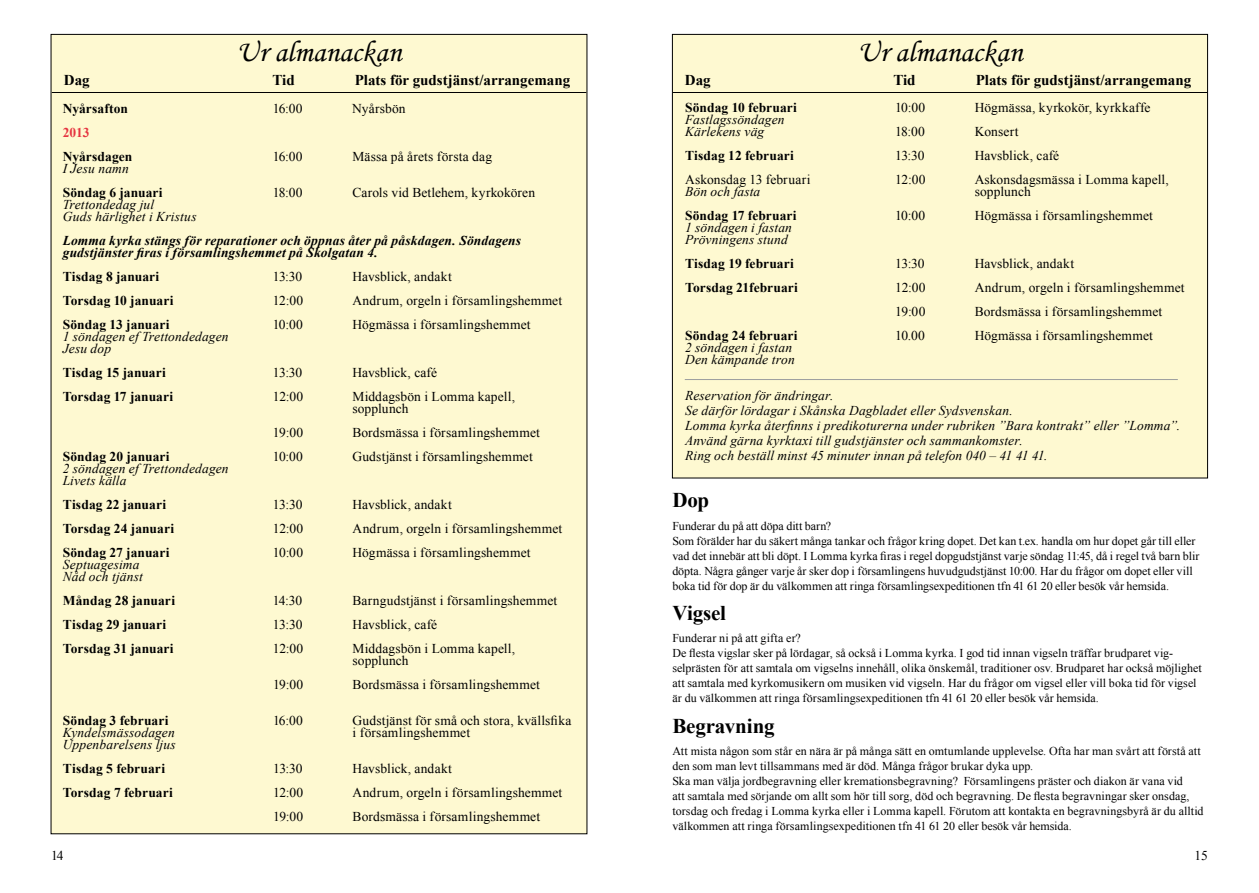
<style>
.page{position:relative;width:1259px;height:893px;background:#fff}
.page>*{position:absolute;margin:0;border:0;box-sizing:border-box;transform-origin:0 0}
.t1{font:30px "Monotype Corsiva";color:#000}
.t2{font:700 21px "Times New Roman";letter-spacing:-.01em;color:#000}
.t3{font:700 15px "Times New Roman";color:#000}
.t4{font:13.5px/12px "Times New Roman";letter-spacing:.01em;color:#000}
.t5{font:italic 13.5px/12px "Times New Roman";letter-spacing:.01em;color:#000}
.t6{font:700 13.5px "Times New Roman";letter-spacing:.01em;color:#000}
.t7{font:italic 700 13.5px/12px "Times New Roman";letter-spacing:.015em;color:#000}
.t8{font:700 13.5px "Times New Roman";color:#e53440}
.t9{font:12px/15px "Times New Roman";color:#000}
</style>
<div class="page">
<div style="left:51px;top:34px;width:536px;height:800px;background:#fef9d1"></div>
<hr style="left:52px;top:92px;width:534px;height:1px;background:#000">
<div style="left:672px;top:34px;width:535px;height:444px;background:#fef9d1"></div>
<hr style="left:673px;top:92px;width:534px;height:1px;background:#000">
<hr style="left:685px;top:379px;width:492px;height:1px;background:#9c9e9f">
<h1 class="t1" style="left:236px;top:34px;width:167px">Ur almanackan</h1>
<h1 class="t1" style="left:857px;top:34px;width:166px">Ur almanackan</h1>
<p class="t3" style="left:64px;top:71px;width:27px">Dag</p>
<p class="t3" style="left:272px;top:71px;width:24px">Tid</p>
<p class="t3" style="left:355px;top:71px;width:217px">Plats för gudstjänst/arrangemang</p>
<p class="t3" style="left:685px;top:71px;width:27px">Dag</p>
<p class="t3" style="left:893px;top:71px;width:24px">Tid</p>
<p class="t3" style="left:975px;top:71px;width:217px">Plats för gudstjänst/arrangemang</p>
<p class="t6" style="left:63px;top:101px;width:67px">Nyårsafton</p>
<p class="t4" style="left:273px;top:103px;width:31px">16:00</p>
<p class="t4" style="left:352px;top:103px;width:55px">Nyårsbön</p>
<p class="t8" style="left:63px;top:125px;width:28px">2013</p>
<p class="t6" style="left:63px;top:149px;width:71px">Nyårsdagen</p>
<p class="t4" style="left:273px;top:151px;width:31px">16:00</p>
<p class="t4" style="left:352px;top:151px;width:141px">Mässa på årets första dag</p>
<p class="t5" style="left:63px;top:163px;width:68px">I Jesu namn</p>
<p class="t6" style="left:63px;top:185px;width:101px">Söndag 6 januari</p>
<p class="t4" style="left:273px;top:187px;width:31px">18:00</p>
<p class="t4" style="left:352px;top:187px;width:184px">Carols vid Betlehem, kyrkokören</p>
<p class="t5" style="left:63px;top:199px;width:135px">Trettondedag jul<br>Guds härlighet i Kristus</p>
<p class="t7" style="left:63px;top:235px;width:460px">Lomma kyrka stängs för reparationer och öppnas åter på påskdagen. Söndagens gudstjänster firas i församlingshemmet på Skolgatan 4.</p>
<p class="t6" style="left:63px;top:269px;width:98px">Tisdag 8 januari</p>
<p class="t4" style="left:273px;top:271px;width:31px">13:30</p>
<p class="t4" style="left:352px;top:271px;width:101px">Havsblick, andakt</p>
<p class="t6" style="left:63px;top:293px;width:112px">Torsdag 10 januari</p>
<p class="t4" style="left:273px;top:295px;width:32px">12:00</p>
<p class="t4" style="left:352px;top:295px;width:211px">Andrum, orgeln i församlingshemmet</p>
<p class="t6" style="left:63px;top:317px;width:108px">Söndag 13 januari</p>
<p class="t4" style="left:273px;top:319px;width:32px">10:00</p>
<p class="t4" style="left:352px;top:319px;width:180px">Högmässa i församlingshemmet</p>
<p class="t5" style="left:63px;top:331px;width:167px">1 söndagen ef Trettondedagen<br>Jesu dop</p>
<p class="t6" style="left:63px;top:365px;width:105px">Tisdag 15 januari</p>
<p class="t4" style="left:273px;top:367px;width:31px">13:30</p>
<p class="t4" style="left:352px;top:367px;width:86px">Havsblick, café</p>
<p class="t6" style="left:63px;top:389px;width:112px">Torsdag 17 januari</p>
<p class="t4" style="left:273px;top:391px;width:32px">12:00</p>
<p class="t4" style="left:352px;top:391px;width:164px">Middagsbön i Lomma kapell, sopplunch</p>
<p class="t4" style="left:273px;top:427px;width:32px">19:00</p>
<p class="t4" style="left:352px;top:427px;width:189px">Bordsmässa i församlingshemmet</p>
<p class="t6" style="left:63px;top:449px;width:108px">Söndag 20 januari</p>
<p class="t4" style="left:273px;top:451px;width:32px">10:00</p>
<p class="t4" style="left:352px;top:451px;width:182px">Gudstjänst i församlingshemmet</p>
<p class="t5" style="left:63px;top:463px;width:167px">2 söndagen ef Trettondedagen<br>Livets källa</p>
<p class="t6" style="left:63px;top:497px;width:105px">Tisdag 22 januari</p>
<p class="t4" style="left:273px;top:499px;width:31px">13:30</p>
<p class="t4" style="left:352px;top:499px;width:101px">Havsblick, andakt</p>
<p class="t6" style="left:63px;top:521px;width:113px">Torsdag 24 januari</p>
<p class="t4" style="left:273px;top:523px;width:32px">12:00</p>
<p class="t4" style="left:352px;top:523px;width:211px">Andrum, orgeln i församlingshemmet</p>
<p class="t6" style="left:63px;top:545px;width:108px">Söndag 27 januari</p>
<p class="t4" style="left:273px;top:547px;width:32px">10:00</p>
<p class="t4" style="left:352px;top:547px;width:180px">Högmässa i församlingshemmet</p>
<p class="t5" style="left:63px;top:559px;width:81px">Septuagesima<br>Nåd och tjänst</p>
<p class="t6" style="left:63px;top:593px;width:114px">Måndag 28 januari</p>
<p class="t4" style="left:273px;top:595px;width:31px">14:30</p>
<p class="t4" style="left:352px;top:595px;width:206px">Barngudstjänst i församlingshemmet</p>
<p class="t6" style="left:63px;top:617px;width:105px">Tisdag 29 januari</p>
<p class="t4" style="left:273px;top:619px;width:31px">13:30</p>
<p class="t4" style="left:352px;top:619px;width:86px">Havsblick, café</p>
<p class="t6" style="left:63px;top:641px;width:112px">Torsdag 31 januari</p>
<p class="t4" style="left:273px;top:643px;width:32px">12:00</p>
<p class="t4" style="left:352px;top:643px;width:164px">Middagsbön i Lomma kapell, sopplunch</p>
<p class="t4" style="left:273px;top:679px;width:32px">19:00</p>
<p class="t4" style="left:352px;top:679px;width:189px">Bordsmässa i församlingshemmet</p>
<p class="t6" style="left:63px;top:713px;width:107px">Söndag 3 februari</p>
<p class="t4" style="left:273px;top:715px;width:31px">16:00</p>
<p class="t4" style="left:352px;top:715px;width:220px">Gudstjänst för små och stora, kvällsfika</p>
<p class="t5" style="left:63px;top:727px;width:113px">Kyndelsmässodagen</p>
<p class="t4" style="left:352px;top:727px;width:119px">i församlingshemmet</p>
<p class="t5" style="left:63px;top:739px;width:114px">Uppenbarelsens ljus</p>
<p class="t6" style="left:63px;top:761px;width:104px">Tisdag 5 februari</p>
<p class="t4" style="left:273px;top:763px;width:31px">13:30</p>
<p class="t4" style="left:352px;top:763px;width:101px">Havsblick, andakt</p>
<p class="t6" style="left:63px;top:785px;width:111px">Torsdag 7 februari</p>
<p class="t4" style="left:273px;top:787px;width:32px">12:00</p>
<p class="t4" style="left:352px;top:787px;width:211px">Andrum, orgeln i församlingshemmet</p>
<p class="t4" style="left:273px;top:811px;width:32px">19:00</p>
<p class="t4" style="left:352px;top:811px;width:189px">Bordsmässa i församlingshemmet</p>
<p class="t6" style="left:685px;top:100px;width:113px">Söndag 10 februari</p>
<p class="t4" style="left:895px;top:102px;width:32px">10:00</p>
<p class="t4" style="left:974px;top:102px;width:177px">Högmässa, kyrkokör, kyrkkaffe</p>
<p class="t5" style="left:685px;top:114px;width:101px">Fastlagssöndagen<br>Kärlekens väg</p>
<p class="t4" style="left:895px;top:126px;width:31px">18:00</p>
<p class="t4" style="left:974px;top:126px;width:45px">Konsert</p>
<p class="t6" style="left:685px;top:148px;width:110px">Tisdag 12 februari</p>
<p class="t4" style="left:895px;top:150px;width:31px">13:30</p>
<p class="t4" style="left:974px;top:150px;width:86px">Havsblick, café</p>
<p class="t4" style="left:685px;top:174px;width:127px">Askonsdag 13 februari</p>
<p class="t4" style="left:895px;top:174px;width:32px">12:00</p>
<p class="t4" style="left:974px;top:174px;width:196px">Askonsdagsmässa i Lomma kapell,</p>
<p class="t5" style="left:685px;top:186px;width:77px">Bön och fasta</p>
<p class="t4" style="left:974px;top:186px;width:58px">sopplunch</p>
<p class="t6" style="left:685px;top:208px;width:113px">Söndag 17 februari</p>
<p class="t4" style="left:895px;top:210px;width:32px">10:00</p>
<p class="t4" style="left:974px;top:210px;width:180px">Högmässa i församlingshemmet</p>
<p class="t5" style="left:685px;top:222px;width:108px">1 söndagen i fastan<br>Prövningens stund</p>
<p class="t6" style="left:685px;top:256px;width:110px">Tisdag 19 februari</p>
<p class="t4" style="left:895px;top:258px;width:31px">13:30</p>
<p class="t4" style="left:974px;top:258px;width:101px">Havsblick, andakt</p>
<p class="t6" style="left:685px;top:280px;width:114px">Torsdag 21februari</p>
<p class="t4" style="left:895px;top:282px;width:32px">12:00</p>
<p class="t4" style="left:974px;top:282px;width:211px">Andrum, orgeln i församlingshemmet</p>
<p class="t4" style="left:895px;top:306px;width:32px">19:00</p>
<p class="t4" style="left:974px;top:306px;width:189px">Bordsmässa i församlingshemmet</p>
<p class="t6" style="left:685px;top:328px;width:114px">Söndag 24 februari</p>
<p class="t4" style="left:895px;top:330px;width:31px">10.00</p>
<p class="t4" style="left:974px;top:330px;width:180px">Högmässa i församlingshemmet</p>
<p class="t5" style="left:685px;top:342px;width:111px">2 söndagen i fastan<br>Den kämpande tron</p>
<p class="t5" style="left:685px;top:387px;width:496px;line-height:15px">Reservation för ändringar.<br>Se därför lördagar i Skånska Dagbladet eller Sydsvenskan.<br>Lomma kyrka återfinns i predikoturerna under rubriken ”Bara kontrakt” eller ”Lomma”.<br>Använd gärna kyrktaxi till gudstjänster och sammankomster.<br>Ring och beställ minst 45 minuter innan på telefon 040 – 41 41 41.</p>
<h2 class="t2" style="left:672px;top:488px;width:38px">Dop</h2>
<p class="t9" style="left:672px;top:518px;width:528px">Funderar du på att döpa ditt barn?<br>Som förälder har du säkert många tankar och frågor kring dopet. Det kan t.ex. handla om hur dopet går till eller vad det innebär att bli döpt. I Lomma kyrka firas i regel dopgudstjänst varje söndag 11:45, då i regel två barn blir döpta. Några gånger varje år sker dop i församlingens huvudgudstjänst 10:00. Har du frågor om dopet eller vill boka tid för dop är du välkommen att ringa församlingsexpeditionen tfn 41 61 20 eller besök vår hemsida.</p>
<h2 class="t2" style="left:672px;top:601px;width:55px">Vigsel</h2>
<p class="t9" style="left:672px;top:631px;width:531px">Funderar ni på att gifta er?<br>De flesta vigslar sker på lördagar, så också i Lomma kyrka. I god tid innan vigseln träffar brudparet vig&shy;selprästen för att samtala om vigselns innehåll, olika önskemål, traditioner osv. Brudparet har också möjlighet att samtala med kyrkomusikern om musiken vid vigseln. Har du frågor om vigsel eller vill boka tid för vigsel är du välkommen att ringa församlingsexpeditionen tfn 41 61 20 eller besök vår hemsida.</p>
<h2 class="t2" style="left:672px;top:713px;width:104px">Begravning</h2>
<p class="t9" style="left:672px;top:743px;width:532px">Att mista någon som står en nära är på många sätt en omtumlande upplevelse. Ofta har man svårt att förstå att den som man levt tillsammans med är död. Många frågor brukar dyka upp.<br>Ska man välja jordbegravning eller kremationsbegravning? Församlingens präster och diakon är vana vid<br>att samtala med sörjande om allt som hör till sorg, död och begravning. De flesta begravningar sker onsdag, torsdag och fredag i Lomma kyrka eller i Lomma kapell. Förutom att kontakta en begravningsbyrå är du alltid välkommen att ringa församlingsexpeditionen tfn 41 61 20 eller besök vår hemsida.</p>
<p class="t4" style="left:51px;top:849px;width:14px">14</p>
<p class="t4" style="left:1194px;top:849px;width:15px">15</p>
</div>
